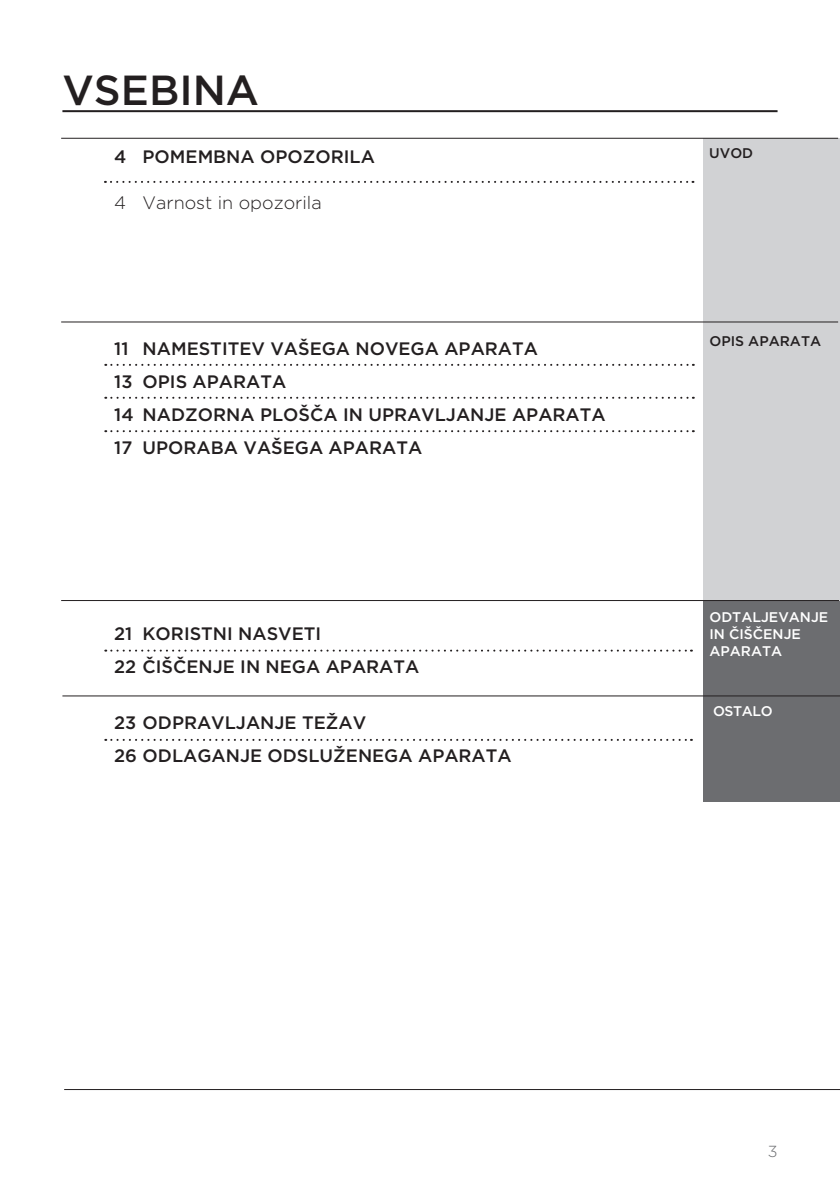
<style>
.page{position:relative;width:840px;height:1191px;background:#fff}
.page>*{position:absolute;margin:0;border:0;box-sizing:border-box;transform-origin:0 0}
.glavni_naslov_3stran{font:500 42px "Gotham";color:#231f20}
.t1{font:500 18px "Gotham";color:#231f20}
.t2{font:300 18px "Gotham";color:#231f20}
.t3{font:300 16px "Gotham";color:#6c6d70}
.kazalo_ob_strani{font:500 14px "Gotham";color:#fff}
.kazalo_ob_strani-2{font:500 14px "Gotham";color:#231f20}
</style>
<div class="page">
<hr style="left:62px;top:110px;width:715px;height:2px;background:#231f20">
<div style="left:703px;top:695px;width:136px;height:106px;background:#6c6d70"></div>
<div style="left:703px;top:601px;width:136px;height:94px;background:#6c6d70"></div>
<div style="left:703px;top:322px;width:136px;height:279px;background:#d1d2d4"></div>
<div style="left:703px;top:138px;width:136px;height:184px;background:#d1d2d4"></div>
<hr style="left:61px;top:138px;width:776px;height:1px;background:#231f20">
<hr style="left:61px;top:322px;width:776px;height:1px;background:#231f20">
<hr style="left:61px;top:600px;width:777px;height:1px;background:#231f20">
<svg style="left:105px;top:649px;width:586px;height:2px"></svg>
<svg style="left:105px;top:397px;width:588px;height:2px"></svg>
<svg style="left:105px;top:364px;width:588px;height:2px"></svg>
<hr style="left:64px;top:1089px;width:775px;height:1px;background:#231f20">
<svg style="left:105px;top:430px;width:588px;height:2px"></svg>
<svg style="left:105px;top:739px;width:586px;height:2px"></svg>
<svg style="left:105px;top:181px;width:588px;height:2px"></svg>
<hr style="left:62px;top:695px;width:777px;height:1px;background:#231f20">
<p class="glavni_naslov_3stran" style="left:62px;top:62px;width:198px">VSEBINA</p>
<p class="t1" style="left:114px;top:145px;width:262px">4 POMEMBNA OPOZORILA</p>
<p class="t2" style="left:114px;top:191px;width:209px">4 Varnost in opozorila</p>
<p class="t1" style="left:114px;top:337px;width:425px">11 NAMESTITEV VAŠEGA NOVEGA APARATA</p>
<p class="t1" style="left:114px;top:370px;width:173px">13 OPIS APARATA</p>
<p class="t1" style="left:114px;top:403px;width:493px">14 NADZORNA PLOŠČA IN UPRAVLJANJE APARATA</p>
<p class="t1" style="left:114px;top:436px;width:309px">17 UPORABA VAŠEGA APARATA</p>
<p class="t1" style="left:114px;top:622px;width:208px">21 KORISTNI NASVETI</p>
<p class="t1" style="left:114px;top:655px;width:306px">22 ČIŠČENJE IN NEGA APARATA</p>
<p class="t1" style="left:114px;top:711px;width:253px">23 ODPRAVLJANJE TEŽAV</p>
<p class="t1" style="left:114px;top:744px;width:399px">26 ODLAGANJE ODSLUŽENEGA APARATA</p>
<p class="kazalo_ob_strani-2" style="left:708px;top:143px;width:45px">UVOD</p>
<p class="kazalo_ob_strani-2" style="left:709px;top:331px;width:113px">OPIS APARATA</p>
<p class="kazalo_ob_strani" style="left:709px;top:608px;width:120px">ODTALJEVANJE</p>
<p class="kazalo_ob_strani" style="left:709px;top:624px;width:93px">IN ČIŠČENJE</p>
<p class="kazalo_ob_strani" style="left:709px;top:641px;width:74px">APARATA</p>
<p class="kazalo_ob_strani" style="left:712px;top:701px;width:61px">OSTALO</p>
<p class="t3" style="left:767px;top:1140px;width:11px">3</p>
</div>
